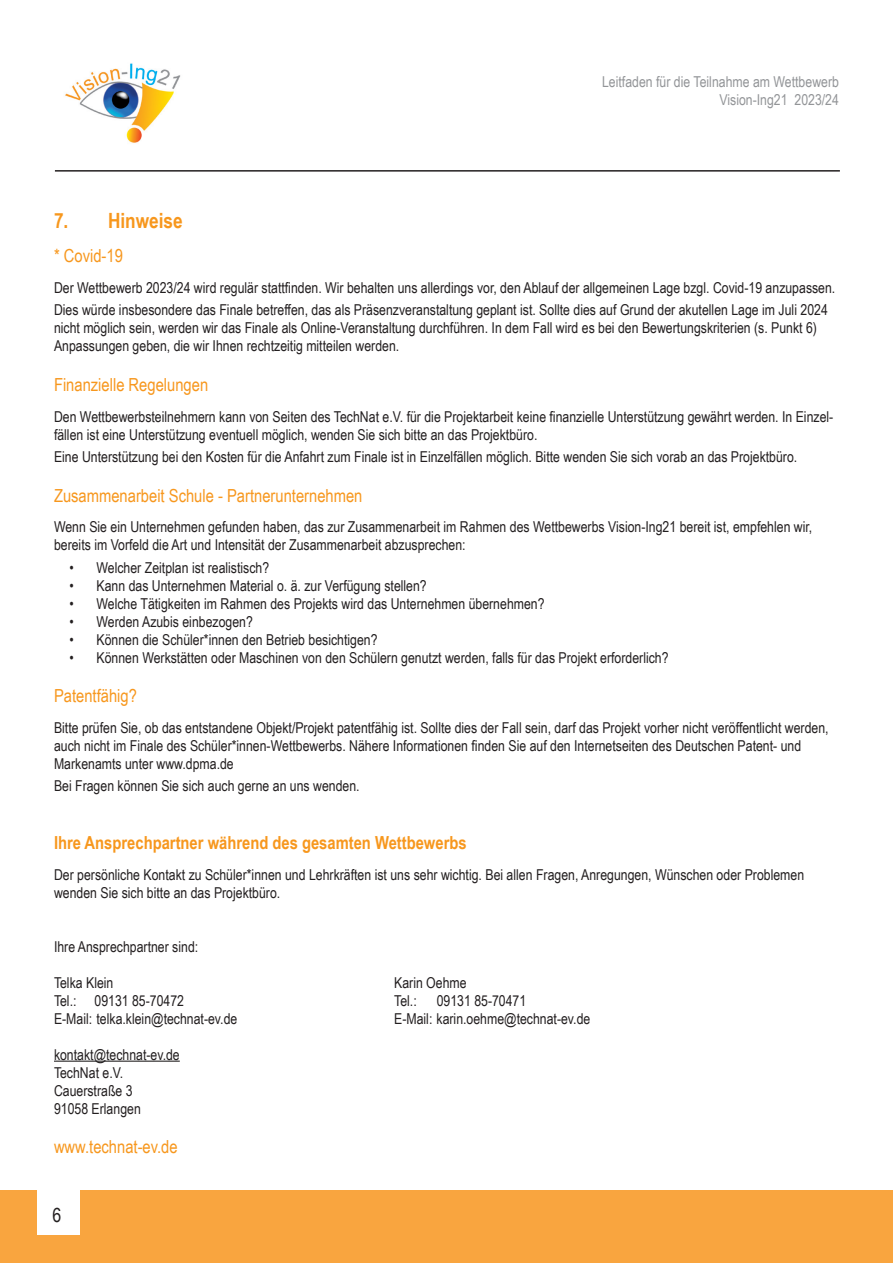
<style>
.page{position:relative;width:893px;height:1263px;background:#fff}
.page>*{position:absolute;margin:0;border:0;box-sizing:border-box;transform-origin:0 0}
.Überschrift{font:700 21px "Arial Narrow";color:#f7971d}
.t1{font:19.5px "Arial Narrow";color:#231f20}
.Überschrift_klein{font:18px "Arial Narrow";color:#f7971d}
.Überschrift_klein-2{font:700 18px "Arial Narrow";color:#f7971d}
.Fließtext{font:15px/18px "Arial Narrow";color:#231f20}
.t2{font:15px/18px "Arial Narrow";color:#939598;text-align:right}
</style>
<div class="page">
<hr style="left:55px;top:170px;width:785px;height:2px;background:#231f20">
<img style="left:65px;top:63px;width:116px;height:80px">
<div style="left:0;top:1191px;width:893px;height:72px;background:#f9a53f"></div>
<div style="left:37px;top:1189px;width:42px;height:45px;background:#fff"></div>
<hr style="left:54px;top:1060px;width:126px;height:2px;background:#231f20">
<p class="t2" style="left:602px;top:73px;width:238px">Leitfaden für die Teilnahme am Wettbewerb<br>Vision-Ing21 2023/24</p>
<p class="Überschrift" style="left:54px;top:205px;width:130px">7. Hinweise</p>
<p class="Überschrift_klein" style="left:54px;top:243px;width:70px">* Covid-19</p>
<p class="Fließtext" style="left:54px;top:278px;width:783px">Der Wettbewerb 2023/24 wird regulär stattfinden. Wir behalten uns allerdings vor, den Ablauf der allgemeinen Lage bzgl. Covid-19 anzupassen.</p>
<p class="Fließtext" style="left:54px;top:300px;width:775px">Dies würde insbesondere das Finale betreffen, das als Präsenzveranstaltung geplant ist. Sollte dies auf Grund der akutellen Lage im Juli 2024 nicht möglich sein, werden wir das Finale als Online-Veranstaltung durchführen. In dem Fall wird es bei den Bewertungskriterien (s. Punkt 6)<br>Anpassungen geben, die wir Ihnen rechtzeitig mitteilen werden.</p>
<p class="Überschrift_klein" style="left:54px;top:371px;width:156px">Finanzielle Regelungen</p>
<p class="Fließtext" style="left:54px;top:407px;width:781px">Den Wettbewerbsteilnehmern kann von Seiten des TechNat e.V. für die Projektarbeit keine finanzielle Unterstützung gewährt werden. In Einzel&shy;fällen ist eine Unterstützung eventuell möglich, wenden Sie sich bitte an das Projektbüro.</p>
<p class="Fließtext" style="left:54px;top:447px;width:745px">Eine Unterstützung bei den Kosten für die Anfahrt zum Finale ist in Einzelfällen möglich. Bitte wenden Sie sich vorab an das Projektbüro.</p>
<p class="Überschrift_klein" style="left:54px;top:482px;width:310px">Zusammenarbeit Schule - Partnerunternehmen</p>
<p class="Fließtext" style="left:54px;top:517px;width:760px">Wenn Sie ein Unternehmen gefunden haben, das zur Zusammenarbeit im Rahmen des Wettbewerbs Vision-Ing21 bereit ist, empfehlen wir, bereits im Vorfeld die Art und Intensität der Zusammenarbeit abzusprechen:</p>
<p class="Fließtext" style="left:70px;top:558px;width:201px">• Welcher Zeitplan ist realistisch?</p>
<p class="Fließtext" style="left:70px;top:576px;width:359px">• Kann das Unternehmen Material o. ä. zur Verfügung stellen?</p>
<p class="Fließtext" style="left:70px;top:594px;width:477px">• Welche Tätigkeiten im Rahmen des Projekts wird das Unternehmen übernehmen?</p>
<p class="Fließtext" style="left:70px;top:612px;width:185px">• Werden Azubis einbezogen?</p>
<p class="Fließtext" style="left:70px;top:630px;width:310px">• Können die Schüler*innen den Betrieb besichtigen?</p>
<p class="Fließtext" style="left:70px;top:648px;width:601px">• Können Werkstätten oder Maschinen von den Schülern genutzt werden, falls für das Projekt erforderlich?</p>
<p class="Überschrift_klein" style="left:54px;top:683px;width:84px">Patentfähig?</p>
<p class="Fließtext" style="left:54px;top:718px;width:776px">Bitte prüfen Sie, ob das entstandene Objekt/Projekt patentfähig ist. Sollte dies der Fall sein, darf das Projekt vorher nicht veröffentlicht werden, auch nicht im Finale des Schüler*innen-Wettbewerbs. Nähere Informationen finden Sie auf den Internetseiten des Deutschen Patent- und<br>Markenamts unter www.dpma.de</p>
<p class="Fließtext" style="left:54px;top:776px;width:307px">Bei Fragen können Sie sich auch gerne an uns wenden.</p>
<p class="Überschrift_klein-2" style="left:54px;top:829px;width:414px">Ihre Ansprechpartner während des gesamten Wettbewerbs</p>
<p class="Fließtext" style="left:54px;top:865px;width:752px">Der persönliche Kontakt zu Schüler*innen und Lehrkräften ist uns sehr wichtig. Bei allen Fragen, Anregungen, Wünschen oder Problemen wenden Sie sich bitte an das Projektbüro.</p>
<p class="Fließtext" style="left:54px;top:937px;width:146px">Ihre Ansprechpartner sind:</p>
<p class="Fließtext" style="left:54px;top:973px;width:61px">Telka Klein</p>
<p class="Fließtext" style="left:394px;top:973px;width:74px">Karin Oehme</p>
<p class="Fließtext" style="left:54px;top:991px;width:132px">Tel.: 09131 85-70472</p>
<p class="Fließtext" style="left:394px;top:991px;width:24px">Tel.:</p>
<p class="Fließtext" style="left:437px;top:991px;width:91px">09131 85-70471</p>
<p class="Fließtext" style="left:54px;top:1009px;width:185px">E-Mail: telka.klein@technat-ev.de</p>
<p class="Fließtext" style="left:394px;top:1009px;width:198px">E-Mail: karin.oehme@technat-ev.de</p>
<p class="Fließtext" style="left:54px;top:1045px;width:127px">kontakt@technat-ev.de</p>
<p class="Fließtext" style="left:54px;top:1063px;width:71px">TechNat e.V.</p>
<p class="Fließtext" style="left:54px;top:1081px;width:80px">Cauerstraße 3</p>
<p class="Fließtext" style="left:54px;top:1099px;width:88px">91058 Erlangen</p>
<p class="Überschrift_klein" style="left:54px;top:1133px;width:125px">www.technat-ev.de</p>
<h2 class="t1" style="left:52px;top:1201px;width:10px">6</h2>
</div>
